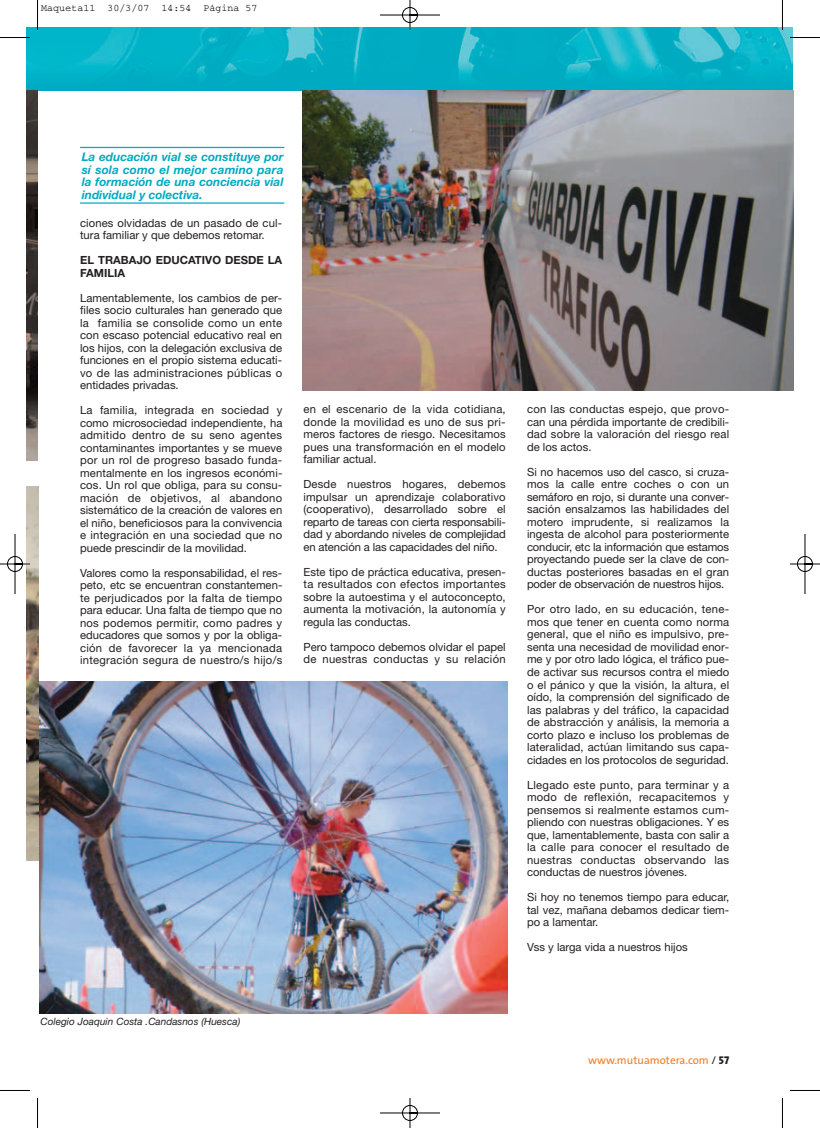
<style>
.page{position:relative;width:820px;height:1128px;background:#fff}
.page>*{position:absolute;margin:0;border:0;box-sizing:border-box;transform-origin:0 0}
.t1{font:italic 700 11.88px/12.5px "Helvetica Neue";color:#00abc1;text-align:justify}
.t2{font:11.25px/12.5px "Helvetica Neue";color:#231f20;text-align:justify}
.t3{font:700 11.25px/12.5px "Helvetica Neue";letter-spacing:.005em;color:#231f20}
.t4{font:11.25px "The Sans";color:#f47b21}
.t5{font:italic 10px "Helvetica Neue";color:#231f20}
.t6{font:10px "Courier";color:#000}
.s1{color:#231f20}
.s2{font-family:"The Sans Extra Bold Caps";color:#231f20}
</style>
<div class="page">
<img style="left:0;top:0;width:819px;height:1127px">
<p class="t6" style="left:41px;top:5px;width:218px">Maqueta11 30/3/07 14:54 Página 57</p>
<p class="t1" style="left:82px;top:150px;width:203px">La educación vial se constituye por sí sola como el mejor camino para la formación de una conciencia vial individual y colectiva.</p>
<p class="t2" style="left:80px;top:216px;width:203px">ciones olvidadas de un pasado de cul&shy;tura familiar y que debemos retomar.</p>
<p class="t3" style="left:80px;top:253px;width:203px">EL TRABAJO EDUCATIVO DESDE LA<br>FAMILIA</p>
<p class="t2" style="left:80px;top:291px;width:203px">Lamentablemente, los cambios de per&shy;files socio culturales han generado que la familia se consolide como un ente con escaso potencial educativo real en los hijos, con la delegación exclusiva de funciones en el propio sistema educati&shy;vo de las administraciones públicas o entidades privadas.</p>
<p class="t2" style="left:80px;top:404px;width:204px">La familia, integrada en sociedad y como microsociedad independiente, ha admitido dentro de su seno agentes contaminantes importantes y se mueve por un rol de progreso basado funda&shy;mentalmente en los ingresos económi&shy;cos. Un rol que obliga, para su consu&shy;mación de objetivos, al abandono sistemático de la creación de valores en el niño, beneficiosos para la convivencia e integración en una sociedad que no puede prescindir de la movilidad.</p>
<p class="t2" style="left:80px;top:566px;width:204px">Valores como la responsabilidad, el res&shy;peto, etc se encuentran constantemen&shy;te perjudicados por la falta de tiempo para educar. Una falta de tiempo que no nos podemos permitir, como padres y educadores que somos y por la obliga&shy;ción de favorecer la ya mencionada integración segura de nuestro/s hijo/s</p>
<p class="t2" style="left:303px;top:403px;width:204px">en el escenario de la vida cotidiana, donde la movilidad es uno de sus pri&shy;meros factores de riesgo. Necesitamos pues una transformación en el modelo familiar actual.</p>
<p class="t2" style="left:303px;top:478px;width:204px">Desde nuestros hogares, debemos impulsar un aprendizaje colaborativo (cooperativo), desarrollado sobre el reparto de tareas con cierta responsabili&shy;dad y abordando niveles de complejidad en atención a las capacidades del niño.</p>
<p class="t2" style="left:303px;top:565px;width:203px">Este tipo de práctica educativa, presen&shy;ta resultados con efectos importantes sobre la autoestima y el autoconcepto, aumenta la motivación, la autonomía y regula las conductas.</p>
<p class="t2" style="left:303px;top:640px;width:203px">Pero tampoco debemos olvidar el papel de nuestras conductas y su relación</p>
<p class="t2" style="left:526px;top:403px;width:204px">con las conductas espejo, que provo&shy;can una pérdida importante de credibili&shy;dad sobre la valoración del riesgo real de los actos.</p>
<p class="t2" style="left:526px;top:465px;width:204px">Si no hacemos uso del casco, si cruza&shy;mos la calle entre coches o con un semáforo en rojo, si durante una conver&shy;sación ensalzamos las habilidades del motero imprudente, si realizamos la ingesta de alcohol para posteriormente conducir, etc la información que estamos proyectando puede ser la clave de con&shy;ductas posteriores basadas en el gran poder de observación de nuestros hijos.</p>
<p class="t2" style="left:526px;top:603px;width:204px">Por otro lado, en su educación, tene&shy;mos que tener en cuenta como norma general, que el niño es impulsivo, pre&shy;senta una necesidad de movilidad enor&shy;me y por otro lado lógica, el tráfico pue&shy;de activar sus recursos contra el miedo o el pánico y que la visión, la altura, el oído, la comprensión del significado de las palabras y del tráfico, la capacidad de abstracción y análisis, la memoria a corto plazo e incluso los problemas de lateralidad, actúan limitando sus capa&shy;cidades en los protocolos de seguridad.</p>
<p class="t2" style="left:526px;top:778px;width:203px">Llegado este punto, para terminar y a modo de reflexión, recapacitemos y pensemos si realmente estamos cum&shy;pliendo con nuestras obligaciones. Y es que, lamentablemente, basta con salir a la calle para conocer el resultado de nuestras conductas observando las conductas de nuestros jóvenes.</p>
<p class="t2" style="left:526px;top:890px;width:203px">Si hoy no tenemos tiempo para educar, tal vez, mañana debamos dedicar tiem&shy;po a lamentar.</p>
<p class="t2" style="left:526px;top:940px;width:162px">Vss y larga vida a nuestros hijos</p>
<p class="t5" style="left:41px;top:1015px;width:201px">Colegio Joaquin Costa .Candasnos (Huesca)</p>
<p class="t4" style="left:587px;top:1055px;width:143px">www.mutuamotera.com <span class="s1">/</span> <span class="s2">57</span></p>
</div>
